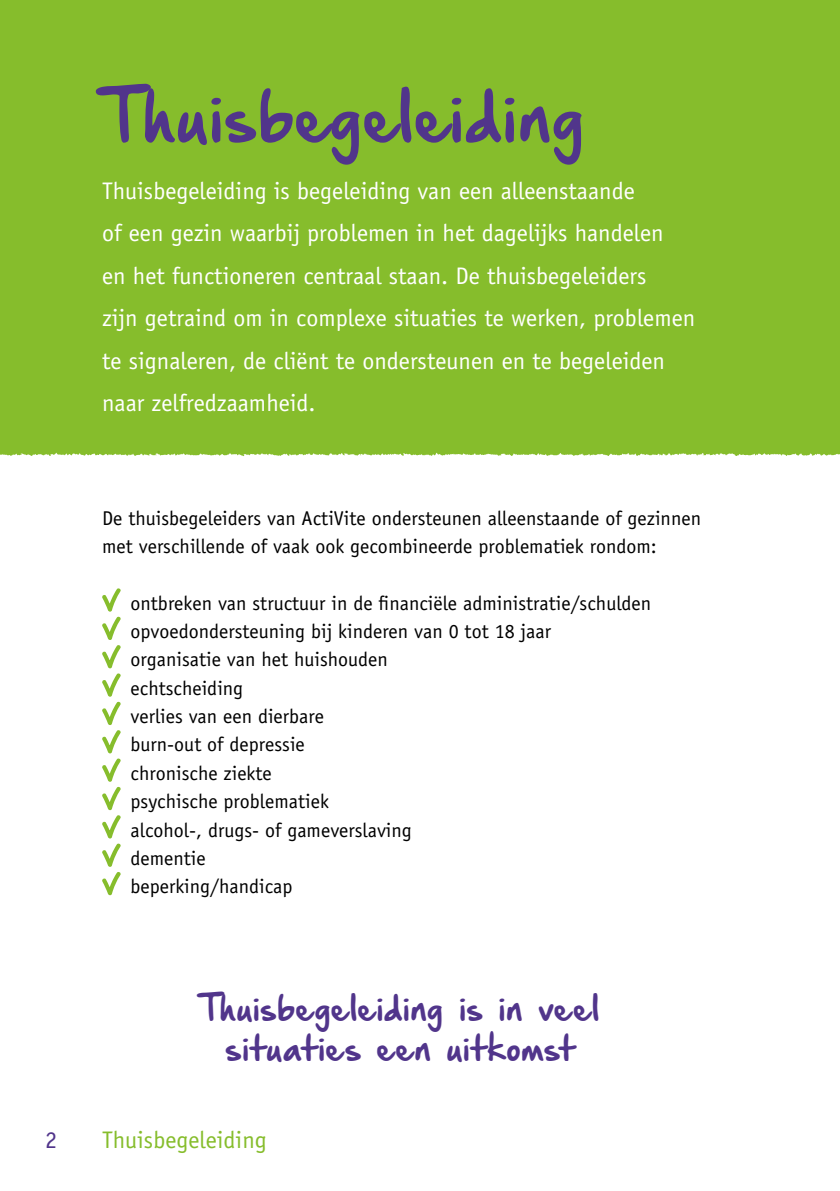
<style>
.page{position:relative;width:840px;height:1191px;background:#fff}
.page>*{position:absolute;margin:0;border:0;box-sizing:border-box;transform-origin:0 0}
.script{font:60px "Hand Of Sean Demo";color:#51358b}
.script-2{font:30px/40px "Hand Of Sean Demo";color:#51358b;text-align:center}
.script-3{font:24px/42.6px "Officina Sans";color:#fff}
.basis_kop{font:24px "Officina Sans";color:#86bd2c}
.t1{font:24px "Officina Sans";color:#51358b}
.basis{font:20px/28.4px "Officina Sans";color:#000}
</style>
<div class="page">
<svg style="left:102px;top:588px;width:19px;height:308px"></svg>
<div style="left:0;top:397px;width:839px;height:60px;background:#86bd2c"></div>
<div style="left:0;top:0;width:839px;height:397px;background:#86bd2c"></div>
<p class="script" style="left:102px;top:87px;width:484px">Thuisbegeleiding</p>
<p class="script-3" style="left:102px;top:169px;width:594px">Thuisbegeleiding is begeleiding van een alleenstaande<br>of een gezin waarbij problemen in het dagelijks handelen<br>en het functioneren centraal staan. De thuisbegeleiders<br>zijn getraind om in complexe situaties te werken, problemen te signaleren, de cliënt te ondersteunen en te begeleiden naar zelfredzaamheid.</p>
<p class="basis" style="left:102px;top:503px;width:600px">De thuisbegeleiders van ActiVite ondersteunen alleenstaande of gezinnen met verschillende of vaak ook gecombineerde problematiek rondom:</p>
<p class="basis" style="left:130px;top:589px;width:522px">ontbreken van structuur in de financiële administratie/schulden</p>
<p class="basis" style="left:130px;top:617px;width:422px">opvoedondersteuning bij kinderen van 0 tot 18 jaar</p>
<p class="basis" style="left:130px;top:645px;width:259px">organisatie van het huishouden</p>
<p class="basis" style="left:130px;top:674px;width:114px">echtscheiding</p>
<p class="basis" style="left:130px;top:702px;width:195px">verlies van een dierbare</p>
<p class="basis" style="left:130px;top:730px;width:176px">burn-out of depressie</p>
<p class="basis" style="left:130px;top:759px;width:143px">chronische ziekte</p>
<p class="basis" style="left:130px;top:787px;width:200px">psychische problematiek</p>
<p class="basis" style="left:130px;top:815px;width:283px">alcohol-, drugs- of gameverslaving</p>
<p class="basis" style="left:130px;top:844px;width:77px">dementie</p>
<p class="basis" style="left:130px;top:872px;width:163px">beperking/handicap</p>
<p class="script-2" style="left:200px;top:990px;width:401px">Thuisbegeleiding is in veel situaties een uitkomst</p>
<p class="t1" style="left:45px;top:1126px;width:13px">2</p>
<p class="basis_kop" style="left:102px;top:1126px;width:166px">Thuisbegeleiding</p>
</div>
